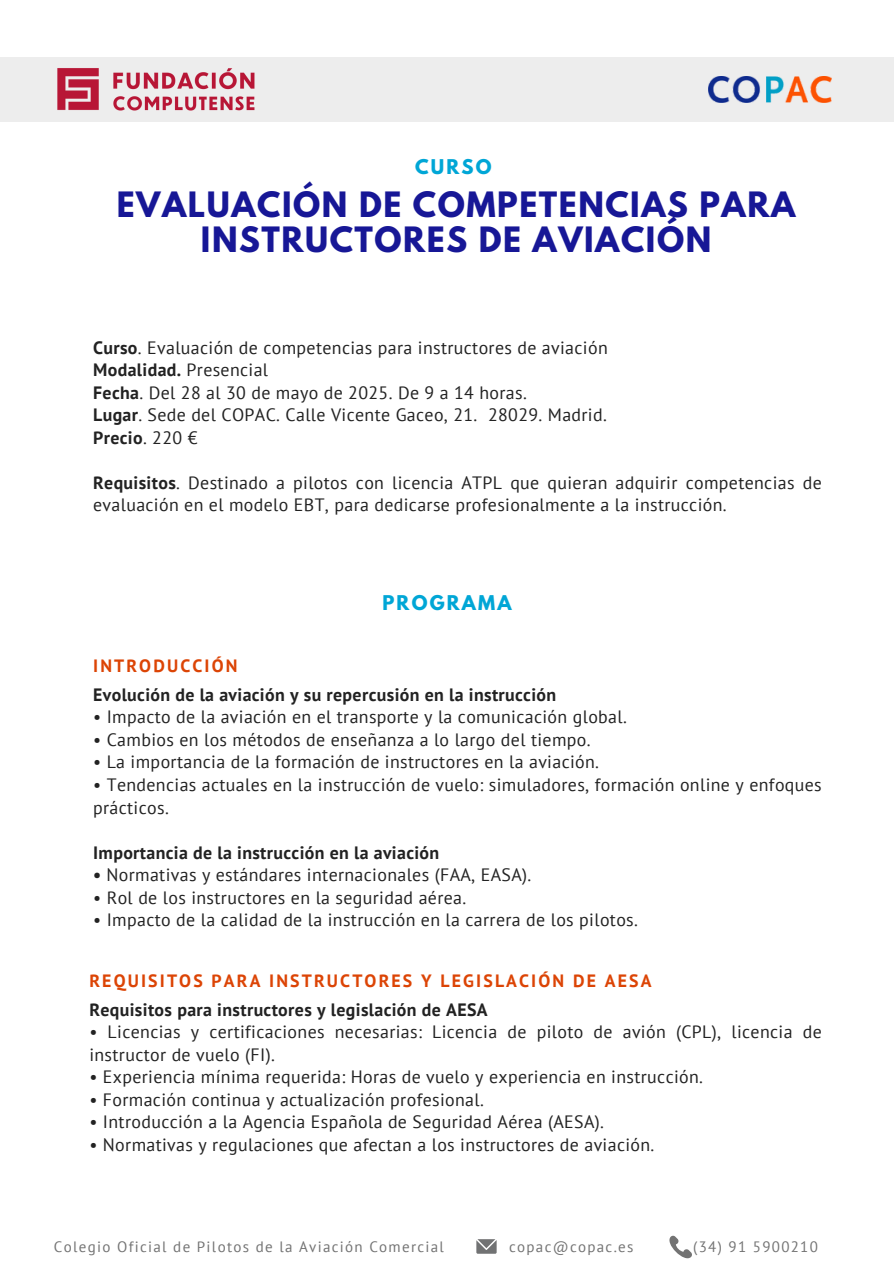
<style>
.page{position:relative;width:894px;height:1264px;background:#fff}
.page>*{position:absolute;margin:0;border:0;box-sizing:border-box;transform-origin:0 0}
.t1{font:700 30.9px/35px "League Spartan";letter-spacing:.05em;color:#171796;text-align:center}
.t2{font:700 18px "League Spartan";letter-spacing:.12em;color:#00a6d6}
.t3{font:17.85px/22.5px "PT Sans";letter-spacing:.02em;color:#222}
.t4{font:700 17.85px "PT Sans";letter-spacing:.02em;color:#222}
.t5{font:700 17.85px "PT Sans";letter-spacing:.12em;color:#dc4405}
.t6{font:15px "PT Sans";letter-spacing:.085em;color:#737373}
.s1{font-weight:700}
</style>
<div class="page">
<div style="left:0;top:57px;width:893px;height:65px;background:#ededed"></div>
<img style="left:708px;top:76px;width:123px;height:26px">
<svg style="left:476px;top:1239px;width:20px;height:14px"></svg>
<svg style="left:669px;top:1235px;width:23px;height:23px"></svg>
<img style="left:57px;top:68px;width:198px;height:43px">
<h3 class="t2" style="left:415px;top:158px;width:78px">CURSO</h3>
<h3 class="t1" style="left:117px;top:191px;width:680px">EVALUACIÓN DE COMPETENCIAS PARA<br>INSTRUCTORES DE AVIACIÓN</h3>
<h2 class="t3" style="left:93px;top:336px;width:516px"><span class="s1">Curso</span>. Evaluación de competencias para instructores de aviación <span class="s1">Modalidad.</span> Presencial<br><span class="s1">Fecha</span>. Del 28 al 30 de mayo de 2025. De 9 a 14 horas.<br><span class="s1">Lugar</span>. Sede del COPAC. Calle Vicente Gaceo, 21. 28029. Madrid.<br><span class="s1">Precio</span>. 220 €</h2>
<h1 class="t3" style="left:93px;top:471px;width:730px"><span class="s1">Requisitos</span>. Destinado a pilotos con licencia ATPL que quieran adquirir competencias de evaluación en el modelo EBT, para dedicarse profesionalmente a la instrucción.</h1>
<p class="t5" style="left:93px;top:654px;width:146px">INTRODUCCIÓN</p>
<h2 class="t2" style="left:382px;top:594px;width:130px">PROGRAMA</h2>
<h2 class="t4" style="left:93px;top:682px;width:464px">Evolución de la aviación y su repercusión en la instrucción</h2>
<h2 class="t3" style="left:93px;top:705px;width:535px">• Impacto de la aviación en el transporte y la comunicación global.</h2>
<h2 class="t3" style="left:93px;top:728px;width:499px">• Cambios en los métodos de enseñanza a lo largo del tiempo.</h2>
<h2 class="t3" style="left:93px;top:750px;width:507px">• La importancia de la formación de instructores en la aviación.</h2>
<h2 class="t3" style="left:93px;top:773px;width:730px">• Tendencias actuales en la instrucción de vuelo: simuladores, formación online y enfoques prácticos.</h2>
<h2 class="t4" style="left:93px;top:840px;width:347px">Importancia de la instrucción en la aviación</h2>
<h2 class="t3" style="left:93px;top:863px;width:439px"><span class="s1">•</span> Normativas y estándares internacionales (FAA, EASA).</h2>
<h2 class="t3" style="left:93px;top:885px;width:374px">• Rol de los instructores en la seguridad aérea.</h2>
<h2 class="t3" style="left:93px;top:908px;width:546px">• Impacto de la calidad de la instrucción en la carrera de los pilotos.</h2>
<h3 class="t5" style="left:89px;top:968px;width:563px">REQUISITOS PARA INSTRUCTORES Y LEGISLACIÓN DE AESA</h3>
<h3 class="t4" style="left:89px;top:997px;width:399px">Requisitos para instructores y legislación de AESA</h3>
<h3 class="t3" style="left:89px;top:1020px;width:733px">• Licencias y certificaciones necesarias: Licencia de piloto de avión (CPL), licencia de instructor de vuelo (FI).</h3>
<h3 class="t3" style="left:89px;top:1065px;width:615px">• Experiencia mínima requerida: Horas de vuelo y experiencia en instrucción.</h3>
<h3 class="t3" style="left:89px;top:1088px;width:396px">• Formación continua y actualización profesional.</h3>
<h3 class="t3" style="left:89px;top:1110px;width:516px">• Introducción a la Agencia Española de Seguridad Aérea (AESA).</h3>
<h3 class="t3" style="left:89px;top:1133px;width:566px">• Normativas y regulaciones que afectan a los instructores de aviación.</h3>
<h3 class="t6" style="left:54px;top:1236px;width:391px">Colegio Oficial de Pilotos de la Aviación Comercial</h3>
<h3 class="t6" style="left:509px;top:1236px;width:126px">copac@copac.es</h3>
<h3 class="t6" style="left:693px;top:1236px;width:126px">(34) 91 5900210</h3>
</div>
